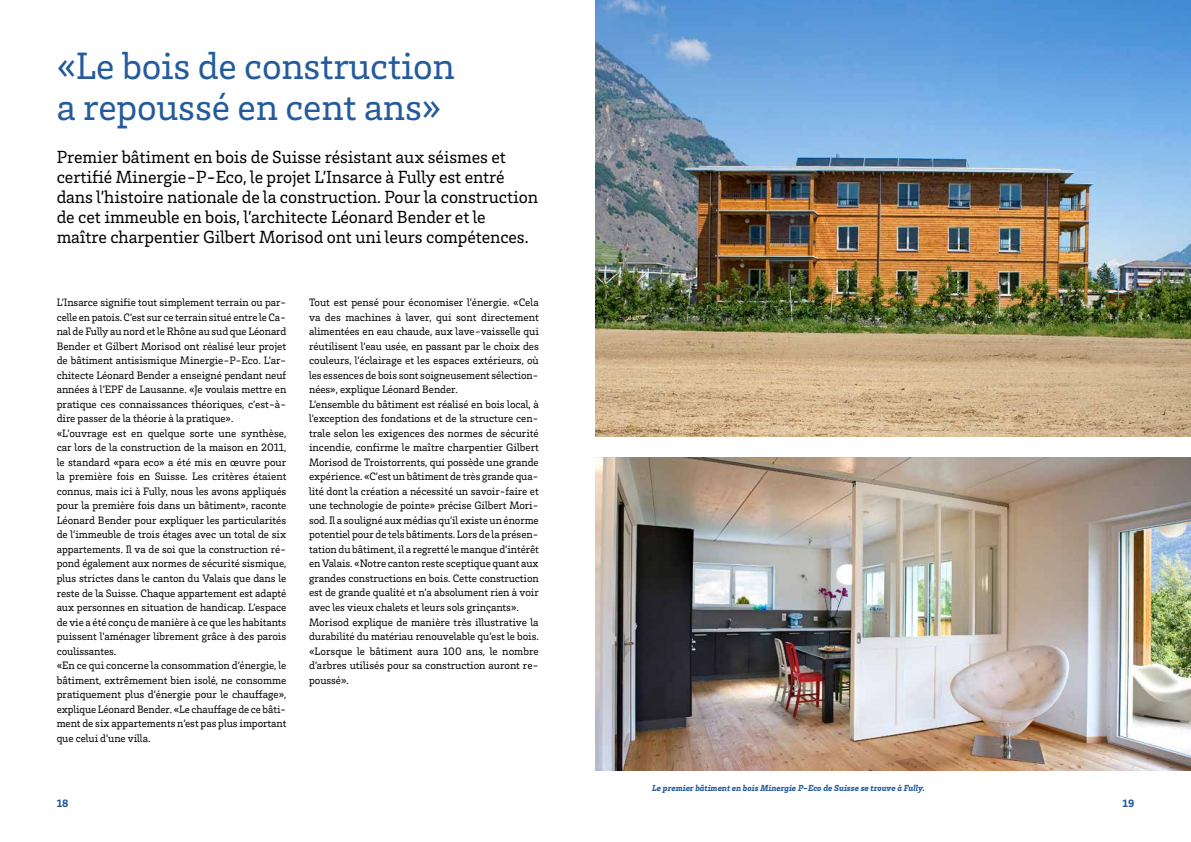
<style>
.page{position:relative;width:1191px;height:842px;background:#fff}
.page>*{position:absolute;margin:0;border:0;box-sizing:border-box;transform-origin:0 0}
.t1{font:39px/41px "Brix Slab";letter-spacing:-.005em;color:#245b9c}
.t2{font:18px/20px "Brix Slab";letter-spacing:-.005em;color:#000}
.t3{font:11px/14.5px "Brix Slab";letter-spacing:-.005em;color:#000}
.t4{font:900 11px "Brix Slab";color:#245b9c}
.t5{font:italic 900 9px "Brix Slab";letter-spacing:-.005em;color:#245b9c}
</style>
<div class="page">
<img style="left:595px;top:0;width:596px;height:437px">
<img style="left:595px;top:457px;width:596px;height:313px">
<h1 class="t1" style="left:57px;top:44px;width:400px">«Le bois de construction a repoussé en cent ans»</h1>
<p class="t2" style="left:57px;top:146px;width:483px">Premier bâtiment en bois de Suisse résistant aux séismes et certifié Minergie-P-Eco, le projet L’Insarce à Fully est entré dans l’histoire nationale de la construction. Pour la construction de cet immeuble en bois, l’architecte Léonard Bender et le maître charpentier Gilbert Morisod ont uni leurs compétences.</p>
<p class="t3" style="left:57px;top:295px;width:231px">L’Insarce signifie tout simplement terrain ou par&shy;celle en patois. C’est sur ce terrain situé entre le Ca&shy;nal de Fully au nord et le Rhône au sud que Léonard Bender et Gilbert Morisod ont réalisé leur projet de bâtiment antisismique Minergie-P-Eco. L’ar&shy;chitecte Léonard Bender a enseigné pendant neuf années à l’EPF de Lausanne. «Je voulais mettre en pratique ces connaissances théoriques, c’est-à&shy;dire passer de la théorie à la pratique». «L’ouvrage est en quelque sorte une synthèse, car lors de la construction de la maison en 2011, le standard «para eco» a été mis en œuvre pour la première fois en Suisse. Les critères étaient connus, mais ici à Fully, nous les avons appliqués pour la première fois dans un bâtiment», raconte Léonard Bender pour expliquer les particularités de l’immeuble de trois étages avec un total de six appartements. Il va de soi que la construction ré&shy;pond également aux normes de sécurité sismique, plus strictes dans le canton du Valais que dans le reste de la Suisse. Chaque appartement est adapté aux personnes en situation de handicap. L’espace de vie a été conçu de manière à ce que les habitants puissent l’aménager librement grâce à des parois coulissantes.<br>«En ce qui concerne la consommation d’énergie, le bâtiment, extrêmement bien isolé, ne consomme pratiquement plus d’énergie pour le chauffage», explique Léonard Bender. «Le chauffage de ce bâti&shy;ment de six appartements n’est pas plus important que celui d’une villa.</p>
<p class="t3" style="left:309px;top:295px;width:231px">Tout est pensé pour économiser l’énergie. «Cela va des machines à laver, qui sont directement alimentées en eau chaude, aux lave-vaisselle qui réutilisent l’eau usée, en passant par le choix des couleurs, l’éclairage et les espaces extérieurs, où les essences de bois sont soigneusement sélection&shy;nées», explique Léonard Bender.<br>L’ensemble du bâtiment est réalisé en bois local, à l’exception des fondations et de la structure cen&shy;trale selon les exigences des normes de sécurité incendie, confirme le maître charpentier Gilbert Morisod de Troistorrents, qui possède une grande expérience. «C’est un bâtiment de très grande qua&shy;lité dont la création a nécessité un savoir-faire et une technologie de pointe» précise Gilbert Mori&shy;sod. Il a souligné aux médias qu’il existe un énorme potentiel pour de tels bâtiments. Lors de la présen&shy;tation du bâtiment, il a regretté le manque d’intérêt en Valais. «Notre canton reste sceptique quant aux grandes constructions en bois. Cette construction est de grande qualité et n’a absolument rien à voir avec les vieux chalets et leurs sols grinçants».<br>Morisod explique de manière très illustrative la durabilité du matériau renouvelable qu’est le bois. «Lorsque le bâtiment aura 100 ans, le nombre d’arbres utilisés pour sa construction auront re&shy;poussé».</p>
<p class="t5" style="left:652px;top:782px;width:274px">Le premier bâtiment en bois Minergie P-Eco de Suisse se trouve à Fully.</p>
<p class="t4" style="left:57px;top:796px;width:13px">18</p>
<p class="t4" style="left:1122px;top:796px;width:13px">19</p>
</div>
